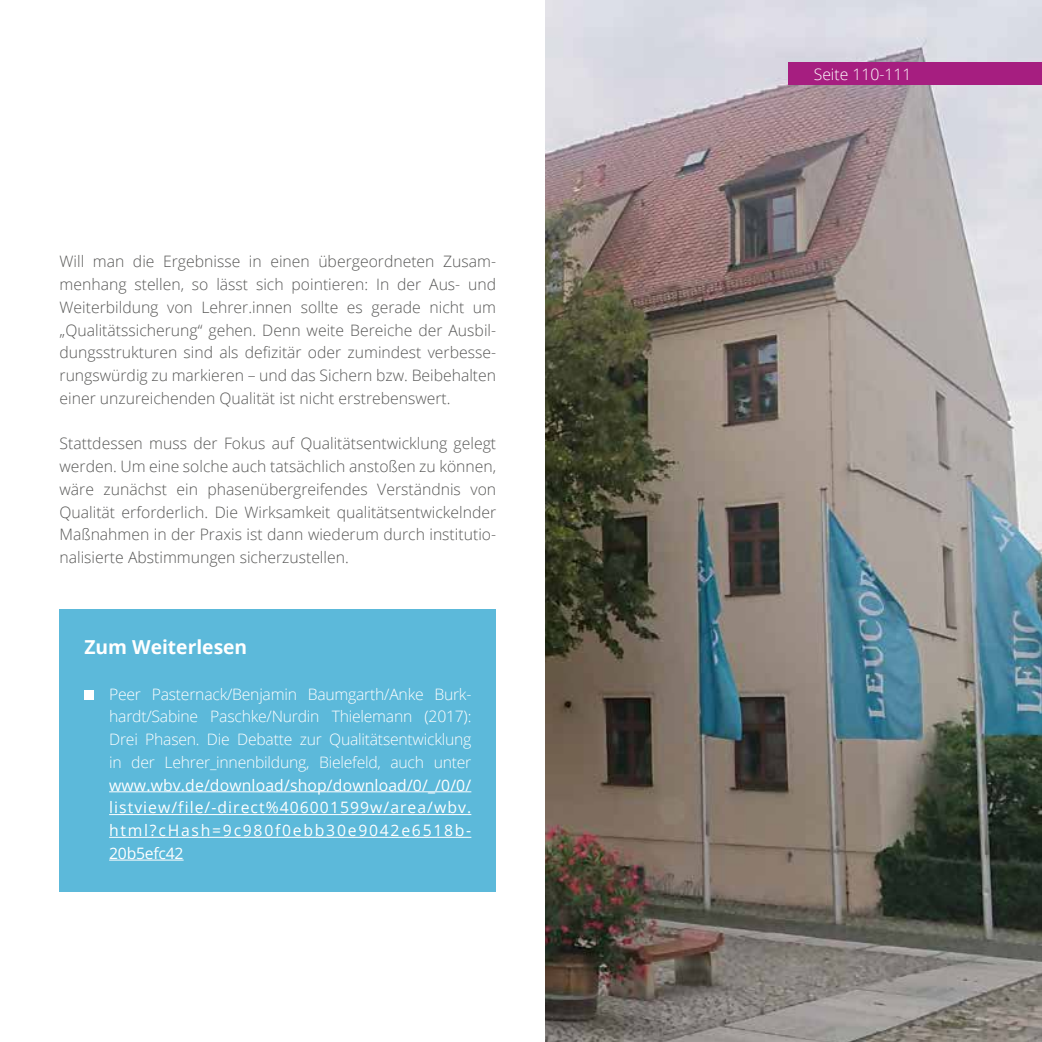
<style>
.page{position:relative;width:1042px;height:1042px;background:#fff}
.page>*{position:absolute;margin:0;border:0;box-sizing:border-box;transform-origin:0 0}
.t1{font:700 19.25px "Open Sans";color:#fff}
.t2{font:300 15.75px/22.8px "Open Sans";color:#575756;text-align:justify}
.t3{font:300 15.75px/22.8px "Open Sans";letter-spacing:-.015em;color:#fff;text-align:justify}
.t4{font:15.75px/22.8px "Open Sans";letter-spacing:.11em;color:#fff;text-align:justify}
</style>
<div class="page">
<img style="left:546px;top:0;width:496px;height:1042px">
<div style="left:60px;top:608px;width:436px;height:283px;background:#5cb9da"></div>
<hr style="left:109px;top:791px;width:362px;height:1px;background:#fff">
<hr style="left:109px;top:814px;width:362px;height:1px;background:#fff">
<hr style="left:109px;top:837px;width:362px;height:1px;background:#fff">
<hr style="left:109px;top:859px;width:75px;height:1px;background:#fff">
<div style="left:84px;top:690px;width:10px;height:9px;background:#fff"></div>
<div style="left:789px;top:62px;width:253px;height:23px;background:#a61e80"></div>
<p class="t2" style="left:60px;top:250px;width:438px">Will man die Ergebnisse in einen übergeordneten Zusam&shy;menhang stellen, so lässt sich pointieren: In der Aus- und Weiterbildung von Lehrer.innen sollte es gerade nicht um „Qualitätssicherung“ gehen. Denn weite Bereiche der Ausbil&shy;dungsstrukturen sind als defizitär oder zumindest verbesse&shy;rungswürdig zu markieren – und das Sichern bzw. Beibehalten einer unzureichenden Qualität ist nicht erstrebenswert.</p>
<p class="t2" style="left:60px;top:432px;width:438px">Stattdessen muss der Fokus auf Qualitätsentwicklung gelegt werden. Um eine solche auch tatsächlich anstoßen zu können, wäre zunächst ein phasenübergreifendes Verständnis von Qualität erforderlich. Die Wirksamkeit qualitätsentwickelnder Maßnahmen in der Praxis ist dann wiederum durch institutio&shy;nalisierte Abstimmungen sicherzustellen.</p>
<p class="t1" style="left:84px;top:633px;width:164px">Zum Weiterlesen</p>
<p class="t3" style="left:109px;top:682px;width:364px">Peer Pasternack/Benjamin Baumgarth/Anke Burk&shy;hardt/Sabine Paschke/Nurdin Thielemann (2017):<br>Drei Phasen. Die Debatte zur Qualitätsentwicklung in der Lehrer_innenbildung, Bielefeld, auch unter</p>
<p class="t4" style="left:109px;top:773px;width:364px">www.wbv.de/download/shop/download/0/_/0/0/ listview/file/-direct%406001599w/area/wbv. html?cHash=9c980f0ebb30e9042e6518b-20b5efc42</p>
<p class="t3" style="left:814px;top:62px;width:99px">Seite 110-111</p>
</div>
